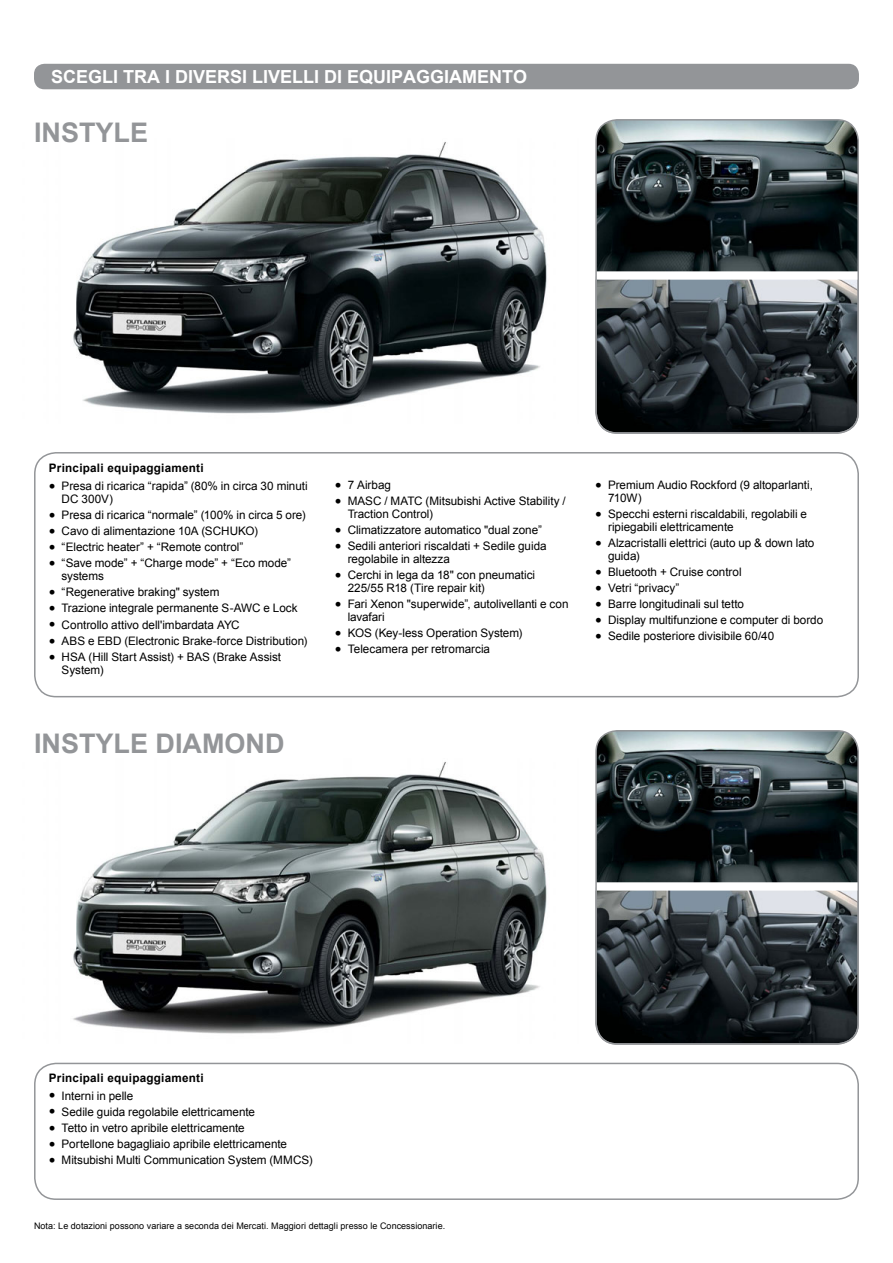
<style>
.page{position:relative;width:893px;height:1263px;background:#fff}
.page>*{position:absolute;margin:0;border:0;box-sizing:border-box;transform-origin:0 0}
.t1{font:700 27px "Arial";color:#939598}
.t2{font:700 18px "Arial";color:#fff}
.t3{font:11.7px/12.8px "Arial";letter-spacing:-.005em;color:#000}
.t4{font:700 11.7px "Arial";letter-spacing:.02em;color:#000}
.t5{font:9px "Arial";letter-spacing:.005em;color:#000}
.s1{font-family:"Helvetica Neue LT Pro";font-weight:100;font-stretch:expanded;font-size:13.5px}
</style>
<div class="page">
<img style="left:73px;top:142px;width:474px;height:272px">
<img style="left:598px;top:120px;width:258px;height:151px">
<svg style="left:598px;top:280px;width:261px;height:154px;background:#363d42"></svg>
<img style="left:73px;top:762px;width:474px;height:272px">
<div style="left:34px;top:64px;width:825px;height:25px;background:#939598;border-radius:10px"></div>
<div style="left:34px;top:452px;width:825px;height:245px;border:2px solid #939598;border-radius:21px"></div>
<div style="left:34px;top:1063px;width:825px;height:137px;border:2px solid #939598;border-radius:21px"></div>
<img style="left:598px;top:731px;width:258px;height:151px">
<svg style="left:598px;top:890px;width:261px;height:155px;background:#3a4145"></svg>
<div style="left:595px;top:730px;width:264px;height:315px;border:2px solid #939598;border-radius:21px"></div>
<div style="left:595px;top:119px;width:264px;height:315px;border:2px solid #939598;border-radius:21px"></div>
<h2 class="t2" style="left:51px;top:65px;width:24px">Scegli</h2>
<h2 class="t2" style="left:123px;top:65px;width:14px">tra</h2>
<h2 class="t2" style="left:165px;top:65px;width:21px">i diversi</h2>
<h2 class="t2" style="left:252px;top:65px;width:11px">livelli</h2>
<h2 class="t2" style="left:324px;top:65px;width:36px">di equipaggiamento</h2>
<h1 class="t1" style="left:34px;top:115px;width:116px">INSTYLE</h1>
<p class="t4" style="left:49px;top:460px;width:156px">Principali equipaggiamenti</p>
<p class="t3" style="left:62px;top:480px;width:247px;text-indent:-13px"><span class="s1">•</span> Presa di ricarica “rapida” (80% in circa 30 minuti<br>DC 300V)</p>
<p class="t3" style="left:49px;top:509px;width:258px"><span class="s1">•</span> Presa di ricarica “normale” (100% in circa 5 ore)</p>
<p class="t3" style="left:49px;top:525px;width:211px"><span class="s1">•</span> Cavo di alimentazione 10A (SCHUKO)</p>
<p class="t3" style="left:49px;top:541px;width:196px"><span class="s1">•</span> “Electric heater” + “Remote control”</p>
<p class="t3" style="left:62px;top:557px;width:231px;text-indent:-13px"><span class="s1">•</span> “Save mode” + “Charge mode” + “Eco mode” systems</p>
<p class="t3" style="left:49px;top:586px;width:172px"><span class="s1">•</span> “Regenerative braking" system</p>
<p class="t3" style="left:49px;top:602px;width:250px"><span class="s1">•</span> Trazione integrale permanente S-AWC e Lock</p>
<p class="t3" style="left:49px;top:618px;width:192px"><span class="s1">•</span> Controllo attivo dell'imbardata AYC</p>
<p class="t3" style="left:49px;top:634px;width:260px"><span class="s1">•</span> ABS e EBD (Electronic Brake-force Distribution)</p>
<p class="t3" style="left:62px;top:651px;width:221px;text-indent:-13px"><span class="s1">•</span> HSA (Hill Start Assist) + BAS (Brake Assist<br>System)</p>
<h1 class="t1" style="left:34px;top:726px;width:252px">INSTYLE DIAMOND</h1>
<p class="t3" style="left:335px;top:479px;width:58px"><span class="s1">•</span> 7 Airbag</p>
<p class="t3" style="left:348px;top:495px;width:220px;text-indent:-13px"><span class="s1">•</span> MASC / MATC (Mitsubishi Active Stability /<br>Traction Control)</p>
<p class="t3" style="left:335px;top:524px;width:208px"><span class="s1">•</span> Climatizzatore automatico "dual zone”</p>
<p class="t3" style="left:348px;top:540px;width:200px;text-indent:-13px"><span class="s1">•</span> Sedili anteriori riscaldati + Sedile guida regolabile in altezza</p>
<p class="t3" style="left:348px;top:569px;width:189px;text-indent:-13px"><span class="s1">•</span> Cerchi in lega da 18" con pneumatici<br>225/55 R18 (Tire repair kit)</p>
<p class="t3" style="left:348px;top:598px;width:222px;text-indent:-13px"><span class="s1">•</span> Fari Xenon "superwide”, autolivellanti e con lavafari</p>
<p class="t3" style="left:335px;top:627px;width:189px"><span class="s1">•</span> KOS (Key-less Operation System)</p>
<p class="t3" style="left:335px;top:643px;width:157px"><span class="s1">•</span> Telecamera per retromarcia</p>
<p class="t3" style="left:608px;top:479px;width:206px;text-indent:-13px"><span class="s1">•</span> Premium Audio Rockford (9 altoparlanti,<br>710W)</p>
<p class="t3" style="left:608px;top:508px;width:201px;text-indent:-13px"><span class="s1">•</span> Specchi esterni riscaldabili, regolabili e ripiegabili elettricamente</p>
<p class="t3" style="left:608px;top:537px;width:208px;text-indent:-13px"><span class="s1">•</span> Alzacristalli elettrici (auto up &amp; down lato guida)</p>
<p class="t3" style="left:595px;top:565px;width:148px"><span class="s1">•</span> Bluetooth + Cruise control</p>
<p class="t3" style="left:595px;top:582px;width:86px"><span class="s1">•</span> Vetri “privacy”</p>
<p class="t3" style="left:595px;top:598px;width:150px"><span class="s1">•</span> Barre longitudinali sul tetto</p>
<p class="t3" style="left:595px;top:614px;width:229px"><span class="s1">•</span> Display multifunzione e computer di bordo</p>
<p class="t3" style="left:595px;top:630px;width:180px"><span class="s1">•</span> Sedile posteriore divisibile 60/40</p>
<p class="t4" style="left:49px;top:1070px;width:156px">Principali equipaggiamenti</p>
<p class="t3" style="left:49px;top:1089px;width:86px"><span class="s1">•</span> Interni in pelle</p>
<p class="t3" style="left:49px;top:1105px;width:208px"><span class="s1">•</span> Sedile guida regolabile elettricamente</p>
<p class="t3" style="left:49px;top:1121px;width:197px"><span class="s1">•</span> Tetto in vetro apribile elettricamente</p>
<p class="t3" style="left:49px;top:1138px;width:240px"><span class="s1">•</span> Portellone bagagliaio apribile elettricamente</p>
<p class="t3" style="left:49px;top:1154px;width:265px"><span class="s1">•</span> Mitsubishi Multi Communication System (MMCS)</p>
<p class="t5" style="left:34px;top:1219px;width:413px">Nota: Le dotazioni possono variare a seconda dei Mercati. Maggiori dettagli presso le Concessionarie.</p>
</div>
